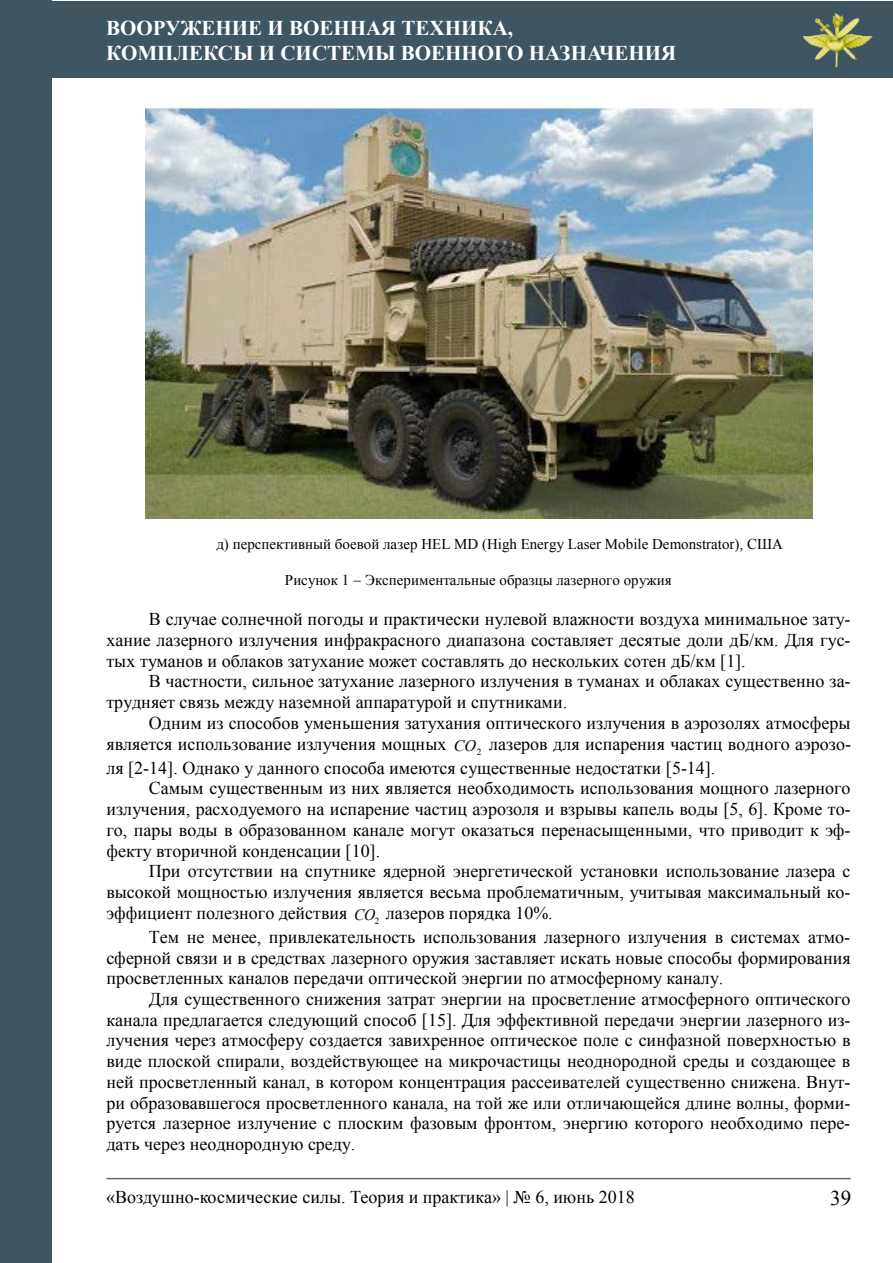
<style>
.page{position:relative;width:893px;height:1263px;background:#fff}
.page>*{position:absolute;margin:0;border:0;box-sizing:border-box;transform-origin:0 0}
.t1{font:700 21px/25.2px "Times New Roman";color:#fff}
.t2{font:21px "Times New Roman";color:#000}
.t3{font:18px/20.7px "Times New Roman";color:#000;text-align:justify}
.t4{font:15px "Times New Roman";color:#000}
.s1{font-style:italic;font-size:16.05px}
</style>
<div class="page">
<div style="left:0;top:1px;width:892px;height:76px;background:#3f5662"></div>
<img style="left:803px;top:13px;width:70px;height:55px">
<div style="left:0;top:1px;width:51px;height:1262px;background:#3f5662"></div>
<hr style="left:106px;top:1178px;width:745px;height:1px;background:#6d6e71">
<img style="left:145px;top:107px;width:667px;height:411px">
<p class="t1" style="left:106px;top:14px;width:571px">вооружение и военная техника,<br>комплексы и системы военного назначения</p>
<p class="t4" style="left:216px;top:534px;width:568px">д) перспективный боевой лазер Hel mD (High energy laser mobile Demonstrator), США</p>
<p class="t4" style="left:285px;top:570px;width:388px">Рисунок 1 − Экспериментальные образцы лазерного оружия</p>
<p class="t3" style="left:106px;top:608px;width:746px;text-indent:42px">В случае солнечной погоды и практически нулевой влажности воздуха минимальное зату&shy;хание лазерного излучения инфракрасного диапазона составляет десятые доли дБ/км. Для гус&shy;тых туманов и облаков затухание может составлять до нескольких сотен дБ/км [1].</p>
<p class="t3" style="left:106px;top:671px;width:746px;text-indent:42px">В частности, сильное затухание лазерного излучения в туманах и облаках существенно за&shy;трудняет связь между наземной аппаратурой и спутниками.</p>
<p class="t3" style="left:106px;top:712px;width:746px;line-height:21.3px;text-align:right">Одним из способов уменьшения затухания оптического излучения в аэрозолях атмосферы является использование излучения мощных <span class="s1">CO</span><sub>2</sub> лазеров для испарения частиц водного аэрозо-</p>
<p class="t3" style="left:106px;top:757px;width:610px">ля [2-14]. Однако у данного способа имеются существенные недостатки [5-14].</p>
<p class="t3" style="left:149px;top:778px;width:703px">Самым существенным из них является необходимость использования мощного лазерного</p>
<p class="t3" style="left:106px;top:798px;width:746px">излучения, расходуемого на испарение частиц аэрозоля и взрывы капель воды [5, 6]. Кроме то-</p>
<p class="t3" style="left:106px;top:819px;width:746px">го, пары воды в образованном канале могут оказаться перенасыщенными, что приводит к эф-</p>
<p class="t3" style="left:106px;top:840px;width:275px">фекту вторичной конденсации [10].</p>
<p class="t3" style="left:149px;top:860px;width:703px">При отсутствии на спутнике ядерной энергетической установки использование лазера с</p>
<p class="t3" style="left:106px;top:881px;width:745px">высокой мощностью излучения является весьма проблематичным, учитывая максимальный ко-</p>
<p class="t3" style="left:106px;top:902px;width:448px">эффициент полезного действия <span class="s1">CO</span><sub>2</sub> лазеров порядка 10%.</p>
<p class="t3" style="left:106px;top:926px;width:746px;text-indent:42px">Тем не менее, привлекательность использования лазерного излучения в системах атмо&shy;сферной связи и в средствах лазерного оружия заставляет искать новые способы формирования просветленных каналов передачи оптической энергии по атмосферному каналу.</p>
<p class="t3" style="left:106px;top:988px;width:746px;text-indent:42px">Для существенного снижения затрат энергии на просветление атмосферного оптического канала предлагается следующий способ [15]. Для эффективной передачи энергии лазерного из&shy;лучения через атмосферу создается завихренное оптическое поле с синфазной поверхностью в виде плоской спирали, воздействующее на микрочастицы неоднородной среды и создающее в ней просветленный канал, в котором концентрация рассеивателей существенно снижена. Внут&shy;ри образовавшегося просветленного канала, на той же или отличающейся длине волны, форми&shy;руется лазерное излучение с плоским фазовым фронтом, энергию которого необходимо пере&shy;дать через неоднородную среду.</p>
<p class="t3" style="left:106px;top:1187px;width:530px">«Воздушно-космические силы. Теория и практика» | № 6, июнь 2018</p>
<p class="t2" style="left:830px;top:1183px;width:22px">39</p>
</div>
